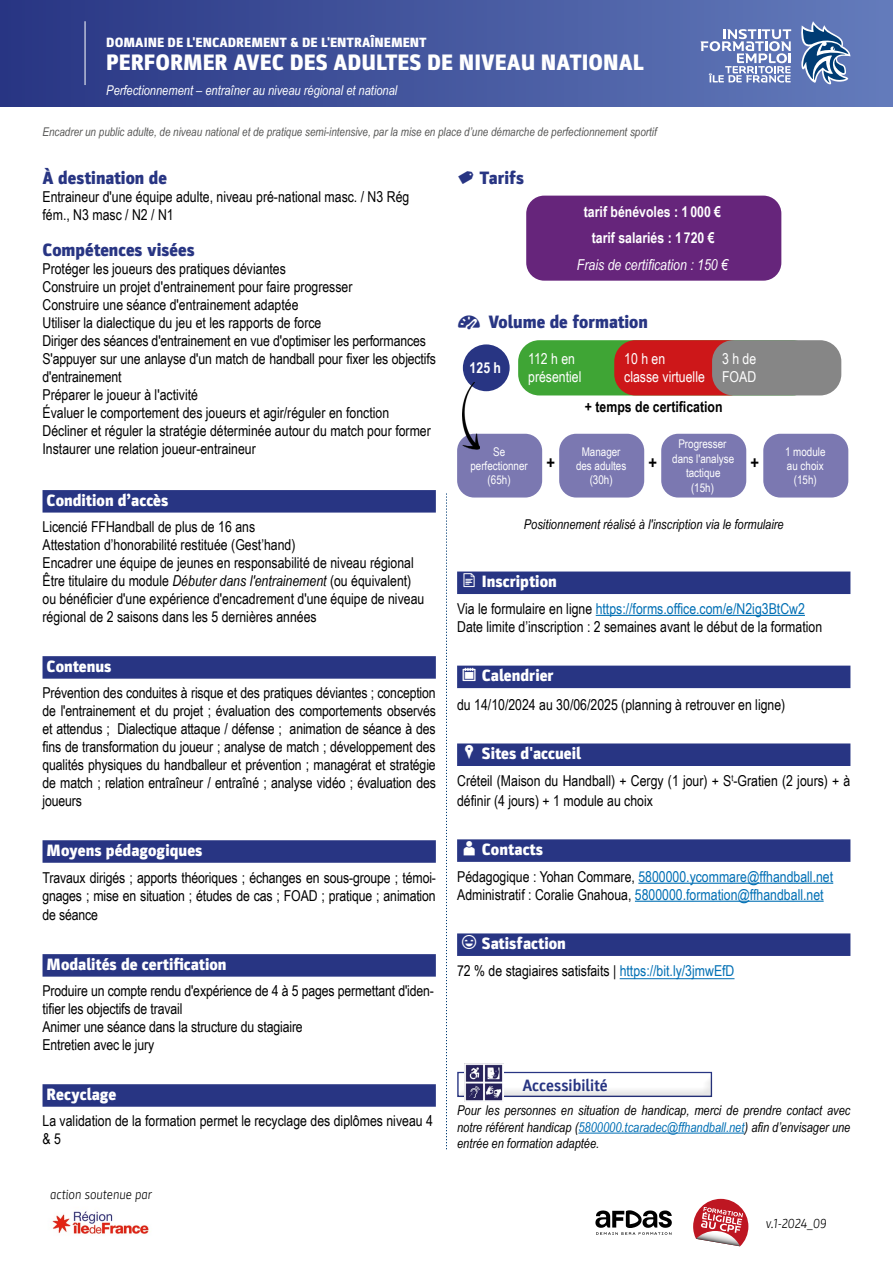
<style>
.page{position:relative;width:893px;height:1263px;background:#fff}
.page>*{position:absolute;margin:0;border:0;box-sizing:border-box;transform-origin:0 0}
.t1{font:900 22.5px "Parka";color:#fff}
.t2{font:900 18px "Parka";color:#283583}
.t3{font:700 18px "Arial Narrow";color:#000}
.t4{font:900 16.5px "Parka";color:#fff}
.t5{font:700 16.5px "Parka";color:#283583}
.t6{font:15px/18px "Arial Narrow";color:#000}
.t7{font:15px/18px "Arial Narrow";color:#006fb4}
.t8{font:15px/18px "Arial Narrow";color:#fff}
.t9{font:700 15px/26.5px "Arial Narrow";color:#fff;text-align:center}
.t10{font:italic 15px "Arial Narrow";color:#fff}
.t11{font:700 15px "Arial Narrow";color:#000}
.t12{font:italic 13.5px/16.2px "Arial Narrow";color:#000;text-align:justify}
.t13{font:italic 13.5px "Arial Narrow";color:#fff}
.t14{font:900 13.5px "Parka";color:#fff}
.t15{font:italic 300 13.5px "Parka";color:#000}
.t16{font:italic 12px "Arial Narrow";color:#575756}
.t17{font:12px/14.4px "Arial Narrow";color:#fff;text-align:center}
.s1{font-style:italic}
.s2{font-family:"Breezi Icon Set";font-weight:400;font-size:28.5px}
.s3{color:#006fb4}
.s4{color:#000}
</style>
<div class="page">
<div style="left:0;top:0;width:893px;height:106px;background:linear-gradient(to right,#283583,#637bbb)"></div>
<svg style="left:801px;top:21px;width:49px;height:64px;background:#6382af"></svg>
<svg style="left:701px;top:29px;width:90px;height:54px"></svg>
<hr style="left:85px;top:21px;width:1px;height:64px;background:#fff">
<svg style="left:693px;top:1199px;width:55px;height:47px"></svg>
<svg style="left:595px;top:1210px;width:77px;height:25px"></svg>
<img style="left:52px;top:1211px;width:97px;height:23px">
<div style="left:43px;top:490px;width:393px;height:23px;background:#283583"></div>
<div style="left:43px;top:656px;width:393px;height:23px;background:#283583"></div>
<div style="left:43px;top:840px;width:393px;height:23px;background:#283583"></div>
<div style="left:43px;top:954px;width:393px;height:23px;background:#283583"></div>
<div style="left:43px;top:1084px;width:393px;height:23px;background:#283583"></div>
<div style="left:451px;top:1064px;width:272px;height:35px;background:#000;opacity:.1"></div>
<hr style="left:578px;top:1132px;width:166px;height:1px;background:#006fb4">
<img style="left:465px;top:1063px;width:38px;height:38px">
<div style="left:518px;top:340px;width:296px;height:55px;background:#3fa535;border-radius:21px"></div>
<div style="left:614px;top:340px;width:136px;height:55px;background:#cd1719;border-radius:21px"></div>
<div style="left:712px;top:340px;width:129px;height:55px;background:#868686;border-radius:21px"></div>
<div style="left:526px;top:196px;width:255px;height:85px;background:#66257b;border-radius:18px"></div>
<div style="left:463px;top:344px;width:47px;height:47px;background:#283583;border-radius:50%"></div>
<div style="left:457px;top:571px;width:393px;height:23px;background:#283583"></div>
<hr style="left:596px;top:615px;width:209px;height:1px;background:#006fb4">
<div style="left:457px;top:666px;width:393px;height:22px;background:#283583"></div>
<div style="left:457px;top:743px;width:393px;height:23px;background:#283583"></div>
<div style="left:457px;top:839px;width:393px;height:23px;background:#283583"></div>
<hr style="left:638px;top:883px;width:195px;height:1px;background:#006fb4">
<hr style="left:635px;top:901px;width:189px;height:1px;background:#006fb4">
<div style="left:457px;top:933px;width:393px;height:23px;background:#283583"></div>
<hr style="left:620px;top:978px;width:114px;height:1px;background:#006fb4">
<div style="left:457px;top:434px;width:85px;height:63px;background:#7b78b1;border-radius:17px"></div>
<div style="left:559px;top:434px;width:85px;height:63px;background:#7b78b1;border-radius:17px"></div>
<div style="left:661px;top:434px;width:85px;height:63px;background:#7b78b1;border-radius:17px"></div>
<div style="left:763px;top:434px;width:85px;height:63px;background:#7b78b1;border-radius:17px"></div>
<img style="left:463px;top:383px;width:16px;height:66px">
<p class="t14" style="left:106px;top:37px;width:322px">DOMAINE DE L'ENCADREMENT &amp; DE L'ENTRAÎNEMENT</p>
<h1 class="t1" style="left:106px;top:52px;width:539px">PERFORMER AVEC DES ADULTES DE NIVEAU NATIONAL</h1>
<p class="t13" style="left:106px;top:82px;width:293px">Perfectionnement – entraîner au niveau régional et national</p>
<p class="t16" style="left:43px;top:125px;width:616px">Encadrer un public adulte, de niveau national et de pratique semi-intensive, par la mise en place d’une démarche de perfectionnement sportif</p>
<p class="t2" style="left:43px;top:170px;width:126px">À destination de</p>
<p class="t6" style="left:43px;top:187px;width:368px">Entraineur d'une équipe adulte, niveau pré-national masc. / N3 Rég fém., N3 masc / N2 / N1</p>
<p class="t2" style="left:43px;top:242px;width:154px">Compétences visées</p>
<p class="t6" style="left:43px;top:260px;width:395px">Protéger les joueurs des pratiques déviantes<br>Construire un projet d'entrainement pour faire progresser<br>Construire une séance d'entrainement adaptée<br>Utiliser la dialectique du jeu et les rapports de force<br>Diriger des séances d'entrainement en vue d'optimiser les performances S'appuyer sur une anlayse d'un match de handball pour fixer les objectifs d'entrainement<br>Préparer le joueur à l'activité<br>Évaluer le comportement des joueurs et agir/réguler en fonction Décliner et réguler la stratégie déterminée autour du match pour former Instaurer une relation joueur-entraineur</p>
<p class="t4" style="left:47px;top:493px;width:123px">Condition d’accès</p>
<p class="t6" style="left:43px;top:518px;width:383px">Licencié FFHandball de plus de 16 ans<br>Attestation d’honorabilité restituée (Gest’hand)<br>Encadrer une équipe de jeunes en responsabilité de niveau régional Être titulaire du module <span class="s1">Débuter dans l'entrainement</span> (ou équivalent) ou bénéficier d'une expérience d'encadrement d'une équipe de niveau régional de 2 saisons dans les 5 dernières années</p>
<p class="t4" style="left:47px;top:659px;width:67px">Contenus</p>
<p class="t6" style="left:43px;top:684px;width:395px;text-align:justify">Prévention des conduites à risque et des pratiques déviantes ; conception de l'entrainement et du projet ; évaluation des comportements observés et attendus ; Dialectique attaque / défense ; animation de séance à des fins de transformation du joueur ; analyse de match ; développement des qualités physiques du handballeur et prévention ; managérat et stratégie de match ; relation entraîneur / entraîné ; analyse vidéo ; évaluation des joueurs</p>
<p class="t4" style="left:47px;top:843px;width:158px">Moyens pédagogiques</p>
<p class="t6" style="left:43px;top:868px;width:395px">Travaux dirigés ; apports théoriques ; échanges en sous-groupe ; témoi&shy;gnages ; mise en situation ; études de cas ; FOAD ; pratique ; animation</p>
<p class="t6" style="left:43px;top:906px;width:57px">de séance</p>
<p class="t4" style="left:47px;top:957px;width:181px">Modalités de certification</p>
<p class="t6" style="left:43px;top:982px;width:393px">Produire un compte rendu d'expérience de 4 à 5 pages permettant d'iden&shy;tifier les objectifs de travail<br>Animer une séance dans la structure du stagiaire<br>Entretien avec le jury</p>
<p class="t4" style="left:47px;top:1087px;width:71px">Recyclage</p>
<p class="t6" style="left:43px;top:1112px;width:392px">La validation de la formation permet le recyclage des diplômes niveau 4 &amp; 5</p>
<p class="t15" style="left:50px;top:1188px;width:103px">action soutenue par</p>
<p class="t2" style="left:457px;top:171px;width:69px">▼ Tarifs</p>
<p class="t9" style="left:584px;top:198px;width:139px">tarif bénévoles : 1 000 € tarif salariés : 1 720 €</p>
<p class="t10" style="left:577px;top:255px;width:153px">Frais de certification : 150 €</p>
<p class="t2" style="left:457px;top:315px;width:192px"><span class="s2">B</span> Volume de formation</p>
<p class="t9" style="left:470px;top:355px;width:33px">125 h</p>
<p class="t8" style="left:528px;top:350px;width:55px">112 h en présentiel</p>
<p class="t8" style="left:624px;top:350px;width:82px">10 h en<br>classe virtuelle</p>
<p class="t8" style="left:722px;top:350px;width:36px">3 h de<br>FOAD</p>
<p class="t11" style="left:585px;top:397px;width:139px">+ temps de certification</p>
<p class="t17" style="left:470px;top:444px;width:59px">Se perfectionner (65h)</p>
<p class="t17" style="left:576px;top:444px;width:52px">Manager des adultes (30h)</p>
<p class="t17" style="left:672px;top:437px;width:64px">Progresser dans l'analyse tactique<br>(15h)</p>
<p class="t17" style="left:785px;top:444px;width:42px">1 module au choix (15h)</p>
<p class="t3" style="left:546px;top:452px;width:10px">+</p>
<p class="t3" style="left:648px;top:452px;width:10px">+</p>
<p class="t3" style="left:750px;top:452px;width:10px">+</p>
<p class="t12" style="left:524px;top:516px;width:261px">Positionnement réalisé à l'inscription via le formulaire</p>
<p class="t4" style="left:482px;top:575px;width:76px">Inscription</p>
<p class="t6" style="left:457px;top:599px;width:367px">Via le formulaire en ligne <span class="s3">https://forms.office.com/e/N2ig3BtCw2<br></span>Date limite d’inscription : 2 semaines avant le début de la formation</p>
<p class="t4" style="left:482px;top:669px;width:73px">Calendrier</p>
<p class="t6" style="left:457px;top:695px;width:330px">du 14/10/2024 au 30/06/2025 (planning à retrouver en ligne)</p>
<p class="t4" style="left:482px;top:747px;width:101px">Sites d'accueil</p>
<p class="t6" style="left:457px;top:770px;width:395px;line-height:19.8px">Créteil (Maison du Handball) + Cergy (1 jour) + S<sup>t</sup>-Gratien (2 jours) + à définir (4 jours) + 1 module au choix</p>
<p class="t4" style="left:482px;top:842px;width:63px">Contacts</p>
<p class="t7" style="left:457px;top:867px;width:378px"><span class="s4">Pédagogique : Yohan Commare,</span> 5800000.ycommare@ffhandball.net<br><span class="s4">Administratif : Coralie Gnahoua,</span> 5800000.formation@ffhandball.net</p>
<p class="t4" style="left:482px;top:937px;width:86px">Satisfaction</p>
<p class="t6" style="left:457px;top:961px;width:279px">72 % de stagiaires satisfaits | <span class="s3">https://bit.ly/3jmwEfD</span></p>
<p class="t5" style="left:522px;top:1078px;width:87px">Accessibilité</p>
<p class="t12" style="left:457px;top:1102px;width:395px">Pour les personnes en situation de handicap, merci de prendre contact avec notre référent handicap (<span class="s3">5800000.tcaradec@ffhandball.net</span>) afin d’envisager une entrée en formation adaptée.</p>
<p class="t15" style="left:765px;top:1217px;width:62px">v.1-2024_09</p>
</div>
